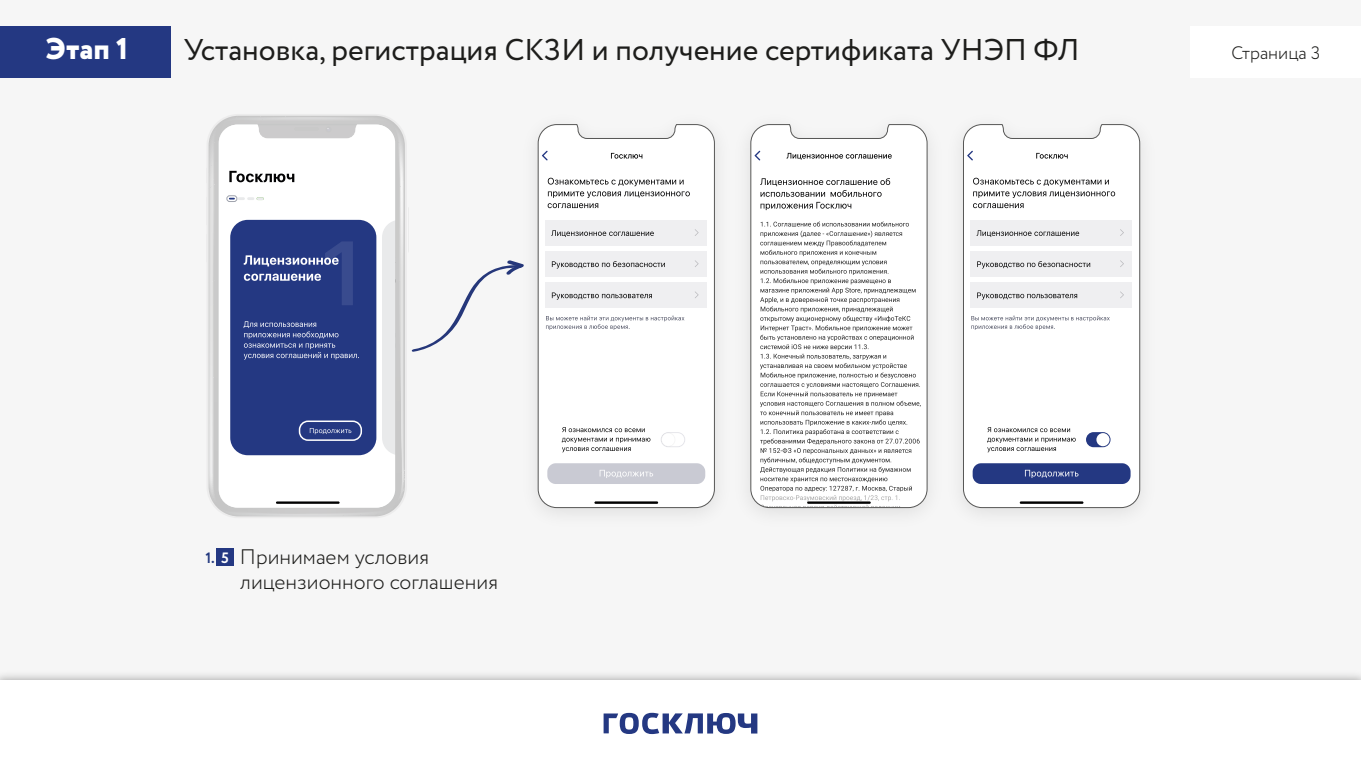
<style>
.page{position:relative;width:1361px;height:766px;background:#fff}
.page>*{position:absolute;margin:0;border:0;box-sizing:border-box;transform-origin:0 0}
.t1{font:30px "Circe";color:#1d1d1b}
.t2{font:800 30px "Circe";color:#fff}
.t3{font:300 21px/25.2px "Circe";color:#1d1d1b}
.t4{font:300 18px "Circe";color:#1d1d1b}
.t5{font:700 15px "Circe";color:#23397f}
.s1{color:#fff}
</style>
<div class="page">
<div style="left:0;top:0;width:1361px;height:765px;background:#f6f6f6"></div>
<div style="left:0;top:680px;width:1361px;height:85px;background:#fff"></div>
<svg style="left:603px;top:712px;width:154px;height:21px"></svg>
<div style="left:0;top:26px;width:170px;height:51px;background:#243882"></div>
<div style="left:1191px;top:26px;width:170px;height:51px;background:#fff"></div>
<div style="left:216px;top:548px;width:18px;height:17px;background:#243882"></div>
<div style="left:206px;top:114px;width:201px;height:404px;background:linear-gradient(to bottom,#dedede,#e0e0e0);border-radius:32px"></div>
<svg style="left:209px;top:116px;width:196px;height:400px"></svg>
<div style="left:219px;top:124px;width:176px;height:383px;background:#fff"></div>
<div style="left:382px;top:221px;width:13px;height:234px;background:#e9eaeb"></div>
<div style="left:230px;top:220px;width:146px;height:235px;background:#243882;border-radius:18px"></div>
<svg style="left:244px;top:321px;width:115px;height:38px"></svg>
<div style="left:299px;top:420px;width:63px;height:21px;border:2px solid #fff;border-radius:8px"></div>
<svg style="left:310px;top:428px;width:41px;height:6px"></svg>
<svg style="left:244px;top:241px;width:109px;height:64px"></svg>
<svg style="left:229px;top:171px;width:65px;height:11px"></svg>
<hr style="left:276px;top:501px;width:64px;height:2px;background:#010101">
<svg style="left:219px;top:124px;width:176px;height:15px;fill:#cccbcc"></svg>
<div style="left:226px;top:195px;width:11px;height:7px;border:3px solid #747987;border-radius:2px"></div>
<div style="left:227px;top:196px;width:9px;height:5px;border:2px solid #fff;border-radius:2px"></div>
<svg style="left:228px;top:197px;width:36px;height:3px"></svg>
<img style="left:536px;top:137px;width:181px;height:377px">
<svg style="left:538px;top:124px;width:176px;height:383px"></svg>
<img style="left:748px;top:138px;width:181px;height:376px">
<svg style="left:751px;top:124px;width:176px;height:383px"></svg>
<img style="left:961px;top:140px;width:181px;height:374px">
<svg style="left:963px;top:124px;width:177px;height:383px"></svg>
<svg style="left:412px;top:260px;width:112px;height:91px"></svg>
<p class="t2" style="left:46px;top:29px;width:83px">Этап 1</p>
<p class="t1" style="left:184px;top:29px;width:897px">Установка, регистрация СКЗИ и получение сертификата УНЭП ФЛ</p>
<p class="t4" style="left:1231px;top:41px;width:91px">Страница 3</p>
<p class="t5" style="left:205px;top:547px;width:25px">1. <span class="s1">5</span></p>
<p class="t3" style="left:240px;top:544px;width:260px">Принимаем условия лицензионного соглашения</p>
</div>
